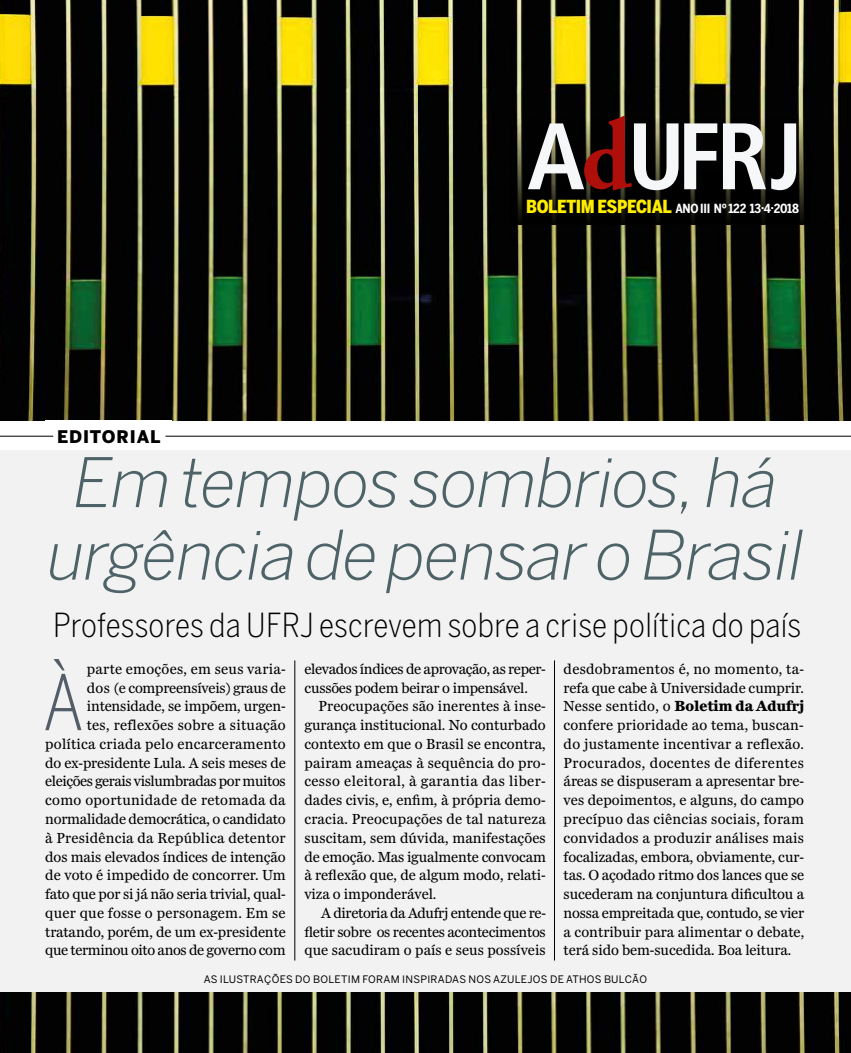
<style>
.page{position:relative;width:851px;height:1053px;background:#fff}
.page>*{position:absolute;margin:0;border:0;box-sizing:border-box;transform-origin:0 0}
.t1{font:300 75.88px "Benton Sans Cond";color:#535e69}
.t2{font:italic 300 67.5px/72.5px "Benton Sans";letter-spacing:-.02em;color:#4e6367;text-align:center}
.t3{font:300 32.88px "Benton Sans Cond";letter-spacing:.005em;color:#000}
.t4{font:900 17.25px "Benton Sans";letter-spacing:.05em;color:#000}
.t5{font:15px/18.8px "Miller Daily Two";letter-spacing:-.005em;color:#000;text-align:justify}
.t6{font:15px/18.8px "Miller Daily Two";letter-spacing:-.025em;color:#000}
.t7{font:700 12.5px "Benton Sans Cond";letter-spacing:-.02em;color:#fff}
.t8{font:10.25px "Benton Sans";letter-spacing:.03em;color:#000}
.s1{font-weight:900;font-size:17.88px;color:#ffed00}
.s2{font-weight:700}
</style>
<div class="page">
<img style="left:0;top:0;width:850px;height:420px">
<div style="left:0;top:450px;width:850px;height:541px;background:#f2f2f2"></div>
<img style="left:0;top:992px;width:850px;height:60px">
<hr style="left:554px;top:660px;width:1px;height:300px;background:#000">
<hr style="left:294px;top:660px;width:1px;height:300px;background:#000">
<hr style="left:0;top:436px;width:53px;height:1px;background:#000">
<hr style="left:165px;top:436px;width:685px;height:1px;background:#000">
<svg style="left:510px;top:118px;width:300px;height:107px;background:#0a0a07"></svg>
<svg style="left:684px;top:123px;width:112px;height:67px"></svg>
<svg style="left:528px;top:116px;width:150px;height:74px"></svg>
<p class="t4" style="left:57px;top:426px;width:105px">EDITORIAL</p>
<p class="t7" style="left:526px;top:201px;width:274px"><span class="s1">BOLETIM ESPECIAL</span> ANO III Nº 122 13.4.2018</p>
<h2 class="t2" style="left:46px;top:445px;width:758px">Em tempos sombrios, há urgência de pensar o Brasil</h2>
<h3 class="t3" style="left:53px;top:605px;width:749px">Professores da UFRJ escrevem sobre a crise política do país</h3>
<h1 class="t1" style="left:43px;top:658px;width:43px">À</h1>
<p class="t5" style="left:45px;top:659px;width:242px;text-align:right">parte emoções, em seus varia-<br>dos (e compreensíveis) graus de intensidade, se impõem, urgen-<br>tes, reflexões sobre a situação política criada pelo encarceramento do ex-presidente Lula. A seis meses de eleições gerais vislumbradas por muitos como oportunidade de retomada da normalidade democrática, o candidato à Presidência da República detentor dos mais elevados índices de intenção de voto é impedido de concorrer. Um fato que por si já não seria trivial, qual&shy;quer que fosse o personagem. Em se tratando, porém, de um ex-presidente que terminou oito anos de governo com</p>
<p class="t6" style="left:304px;top:659px;width:243px">elevados índices de aprovação, as reper&shy;cussões podem beirar o impensável.</p>
<p class="t5" style="left:304px;top:696px;width:243px;text-indent:14px">Preocupações são inerentes à inse&shy;gurança institucional. No conturbado contexto em que o Brasil se encontra, pairam ameaças à sequência do pro&shy;cesso eleitoral, à garantia das liber&shy;dades civis, e, enfim, à própria demo&shy;cracia. Preocupações de tal natureza suscitam, sem dúvida, manifestações de emoção. Mas igualmente convocam à reflexão que, de algum modo, relati&shy;viza o imponderável.</p>
<p class="t5" style="left:304px;top:903px;width:243px;text-indent:17px">A diretoria da Adufrj entende que re&shy;fletir sobre os recentes acontecimentos que sacudiram o país e seus possíveis</p>
<p class="t5" style="left:563px;top:659px;width:242px">desdobramentos é, no momento, ta&shy;refa que cabe à Universidade cumprir.<br>Nesse sentido, o <span class="s2">Boletim da Adufrj </span>confere prioridade ao tema, buscan&shy;do justamente incentivar a reflexão.<br>Procurados, docentes de diferentes áreas se dispuseram a apresentar bre&shy;ves depoimentos, e alguns, do campo precípuo das ciências sociais, foram convidados a produzir análises mais focalizadas, embora, obviamente, cur&shy;tas. O açodado ritmo dos lances que se sucederam na conjuntura dificultou a nossa empreitada que, contudo, se vier a contribuir para alimentar o debate, terá sido bem-sucedida. Boa leitura.</p>
<p class="t8" style="left:204px;top:973px;width:445px">AS ILUSTRAÇÕES DO BOLETIM FORAM INSPIRADAS NOS AZULEJOS DE ATHOS BULCÃO</p>
</div>
